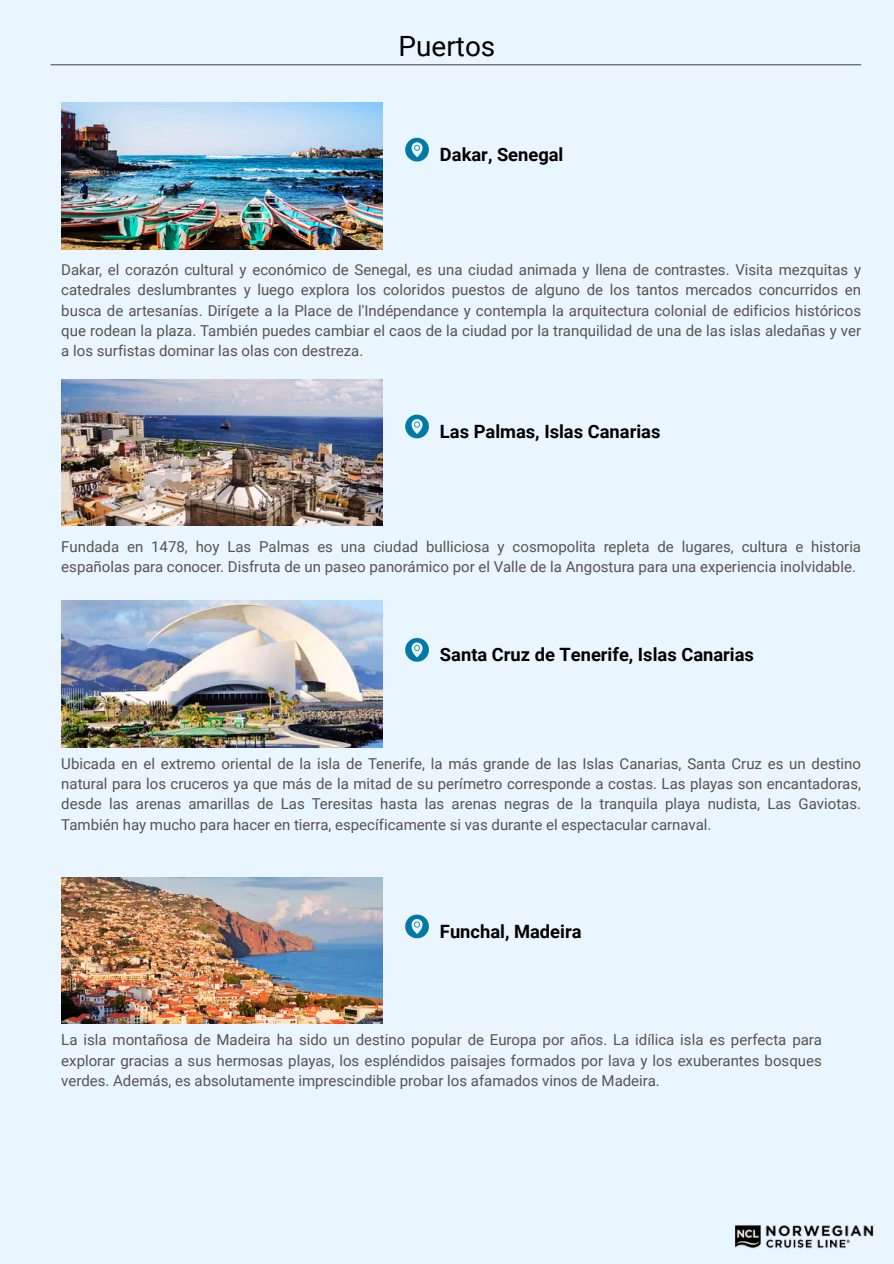
<style>
.page{position:relative;width:894px;height:1264px;background:#fff}
.page>*{position:absolute;margin:0;border:0;box-sizing:border-box;transform-origin:0 0}
.t1{font:27.9px "Roboto";color:#000}
.t2{font:700 18.3px "Roboto";color:#000}
.t3{font:15px/20.2px "Roboto";color:#595252;text-align:justify}
</style>
<div class="page">
<div style="left:0;top:0;width:893px;height:1263px;background:#e9f5ff"></div>
<hr style="left:50px;top:64px;width:810px;height:1px;background:#595252">
<img style="left:61px;top:103px;width:321px;height:146px">
<svg style="left:405px;top:138px;width:24px;height:23px"></svg>
<img style="left:61px;top:379px;width:321px;height:147px">
<svg style="left:405px;top:414px;width:24px;height:24px"></svg>
<img style="left:61px;top:600px;width:321px;height:147px">
<svg style="left:405px;top:638px;width:24px;height:23px"></svg>
<img style="left:735px;top:1225px;width:139px;height:23px">
<img style="left:61px;top:877px;width:321px;height:146px">
<svg style="left:405px;top:914px;width:24px;height:24px"></svg>
<h1 class="t1" style="left:398px;top:30px;width:98px">Puertos</h1>
<p class="t2" style="left:440px;top:144px;width:125px">Dakar, Senegal</p>
<p class="t3" style="left:61px;top:260px;width:801px">Dakar, el corazón cultural y económico de Senegal, es una ciudad animada y llena de contrastes. Visita mezquitas y catedrales deslumbrantes y luego explora los coloridos puestos de alguno de los tantos mercados concurridos en busca de artesanías. Dirígete a la Place de l'Indépendance y contempla la arquitectura colonial de edificios históricos que rodean la plaza. También puedes cambiar el caos de la ciudad por la tranquilidad de una de las islas aledañas y ver a los surfistas dominar las olas con destreza.</p>
<p class="t2" style="left:440px;top:420px;width:222px">Las Palmas, Islas Canarias</p>
<p class="t3" style="left:61px;top:536px;width:801px">Fundada en 1478, hoy Las Palmas es una ciudad bulliciosa y cosmopolita repleta de lugares, cultura e historia españolas para conocer. Disfruta de un paseo panorámico por el Valle de la Angostura para una experiencia inolvidable.</p>
<p class="t2" style="left:440px;top:644px;width:315px">Santa Cruz de Tenerife, Islas Canarias</p>
<p class="t3" style="left:61px;top:753px;width:801px">Ubicada en el extremo oriental de la isla de Tenerife, la más grande de las Islas Canarias, Santa Cruz es un destino natural para los cruceros ya que más de la mitad de su perímetro corresponde a costas. Las playas son encantadoras, desde las arenas amarillas de Las Teresitas hasta las arenas negras de la tranquila playa nudista, Las Gaviotas.<br>También hay mucho para hacer en tierra, específicamente si vas durante el espectacular carnaval.</p>
<p class="t2" style="left:440px;top:920px;width:143px">Funchal, Madeira</p>
<p class="t3" style="left:61px;top:1030px;width:761px">La isla montañosa de Madeira ha sido un destino popular de Europa por años. La idílica isla es perfecta para explorar gracias a sus hermosas playas, los espléndidos paisajes formados por lava y los exuberantes bosques verdes. Además, es absolutamente imprescindible probar los afamados vinos de Madeira.</p>
</div>
